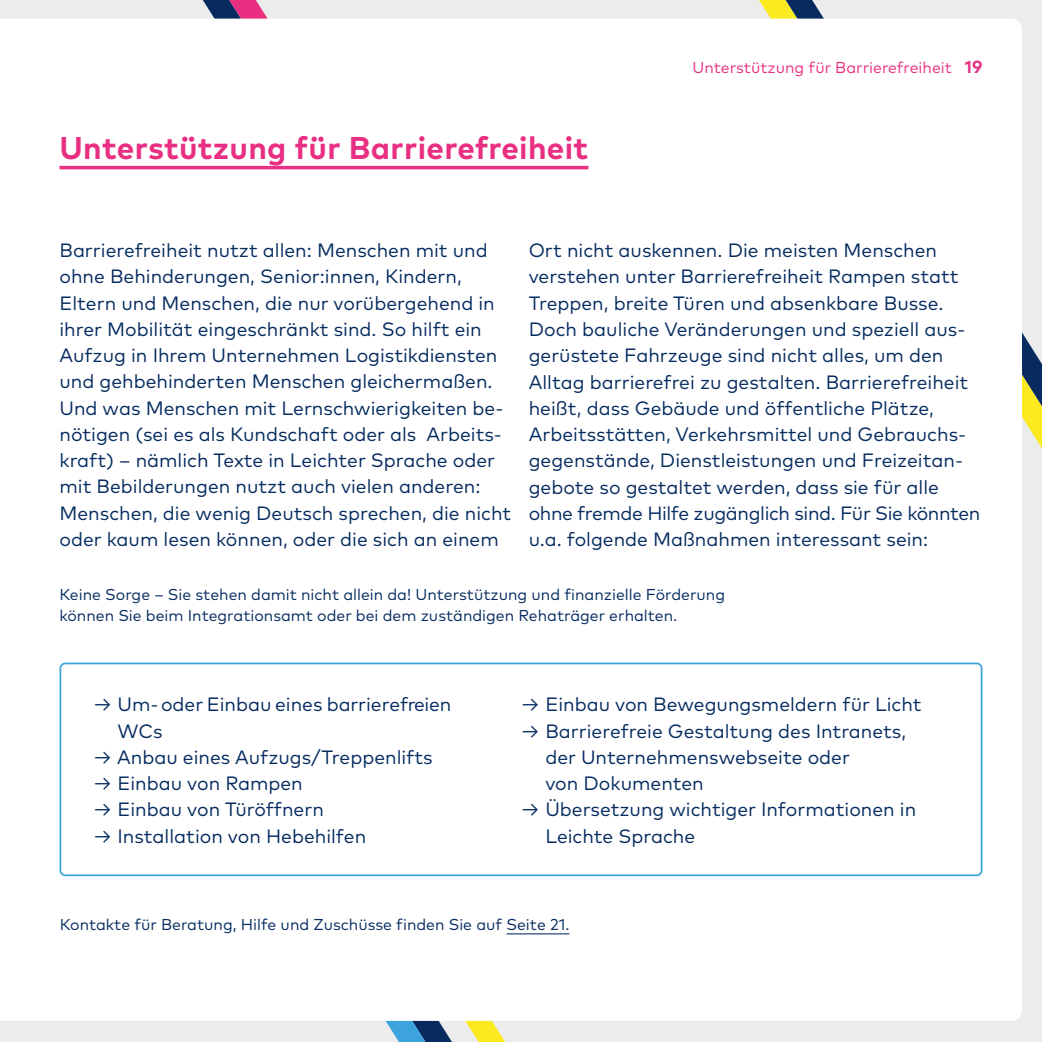
<style>
.page{position:relative;width:1042px;height:1042px;background:#ececed}
.page>*{position:absolute;margin:0;border:0;box-sizing:border-box;transform-origin:0 0}
.t1{font:700 31.5px "Mark OT";letter-spacing:.01em;color:#e82f82}
.t2{font:19.25px/26.2px "Mark OT";color:#052b5f}
.t3{font:15.75px/21px "Mark OT";color:#052b5f}
.t4{font:15.75px "Mark OT";color:#e82f82}
.s1{font-weight:700;font-size:17.5px}
</style>
<div class="page">
<svg style="left:759px;top:0;width:283px;height:449px"></svg>
<svg style="left:202px;top:0;width:66px;height:19px"></svg>
<svg style="left:385px;top:1021px;width:121px;height:21px"></svg>
<div style="left:0;top:19px;width:1022px;height:1002px;background:#fff"></div>
<hr style="left:59px;top:166px;width:529px;height:3px;background:#e82f82">
<div style="left:59px;top:662px;width:923px;height:214px;border:2px solid #3da3dc;border-radius:5px"></div>
<hr style="left:506px;top:933px;width:63px;height:1px;background:#052b5f">
<h1 class="t1" style="left:59px;top:127px;width:530px">Unterstützung für Barrierefreiheit</h1>
<p class="t4" style="left:692px;top:58px;width:291px">Unterstützung für Barrierefreiheit <span class="s1">19</span></p>
<p class="t2" style="left:59px;top:237px;width:453px">Barrierefreiheit nutzt allen: Menschen mit und ohne Behinderungen, Senior:innen, Kindern, Eltern und Menschen, die nur vorübergehend in ihrer Mobilität eingeschränkt sind. So hilft ein Aufzug in Ihrem Unternehmen Logistikdiensten und gehbehinderten Menschen gleichermaßen.<br>Und was Menschen mit Lernschwierigkeiten be&shy;nötigen (sei es als Kundschaft oder als Arbeits&shy;kraft) – nämlich Texte in Leichter Sprache oder mit Bebilderungen nutzt auch vielen anderen:<br>Menschen, die wenig Deutsch sprechen, die nicht oder kaum lesen können, oder die sich an einem</p>
<p class="t2" style="left:529px;top:237px;width:453px">Ort nicht auskennen. Die meisten Menschen verstehen unter Barrierefreiheit Rampen statt Treppen, breite Türen und absenkbare Busse.<br>Doch bauliche Veränderungen und speziell aus&shy;gerüstete Fahrzeuge sind nicht alles, um den Alltag barrierefrei zu gestalten. Barrierefreiheit heißt, dass Gebäude und öffentliche Plätze, Arbeitsstätten, Verkehrsmittel und Gebrauchs&shy;gegenstände, Dienstleistungen und Freizeitan&shy;gebote so gestaltet werden, dass sie für alle ohne fremde Hilfe zugänglich sind. Für Sie könnten u.a. folgende Maßnahmen interessant sein:</p>
<p class="t3" style="left:59px;top:584px;width:667px">Keine Sorge – Sie stehen damit nicht allein da! Unterstützung und finanzielle Förderung können Sie beim Integrationsamt oder bei dem zuständigen Rehaträger erhalten.</p>
<p class="t2" style="left:117px;top:691px;width:335px;text-indent:-24px">→ Um- oder Einbau eines barrierefreien<br>WCs</p>
<p class="t2" style="left:93px;top:744px;width:341px">→ Anbau eines Aufzugs/Treppenlifts</p>
<p class="t2" style="left:93px;top:770px;width:211px">→ Einbau von Rampen</p>
<p class="t2" style="left:93px;top:796px;width:232px">→ Einbau von Türöffnern</p>
<p class="t2" style="left:93px;top:822px;width:275px">→ Installation von Hebehilfen</p>
<p class="t2" style="left:521px;top:691px;width:402px">→ Einbau von Bewegungsmeldern für Licht</p>
<p class="t2" style="left:545px;top:717px;width:362px;text-indent:-24px">→ Barrierefreie Gestaltung des Intranets, der Unternehmenswebseite oder<br>von Dokumenten</p>
<p class="t2" style="left:545px;top:796px;width:372px;text-indent:-24px">→ Übersetzung wichtiger Informationen in<br>Leichte Sprache</p>
<p class="t3" style="left:60px;top:914px;width:511px">Kontakte für Beratung, Hilfe und Zuschüsse finden Sie auf Seite 21.</p>
</div>
